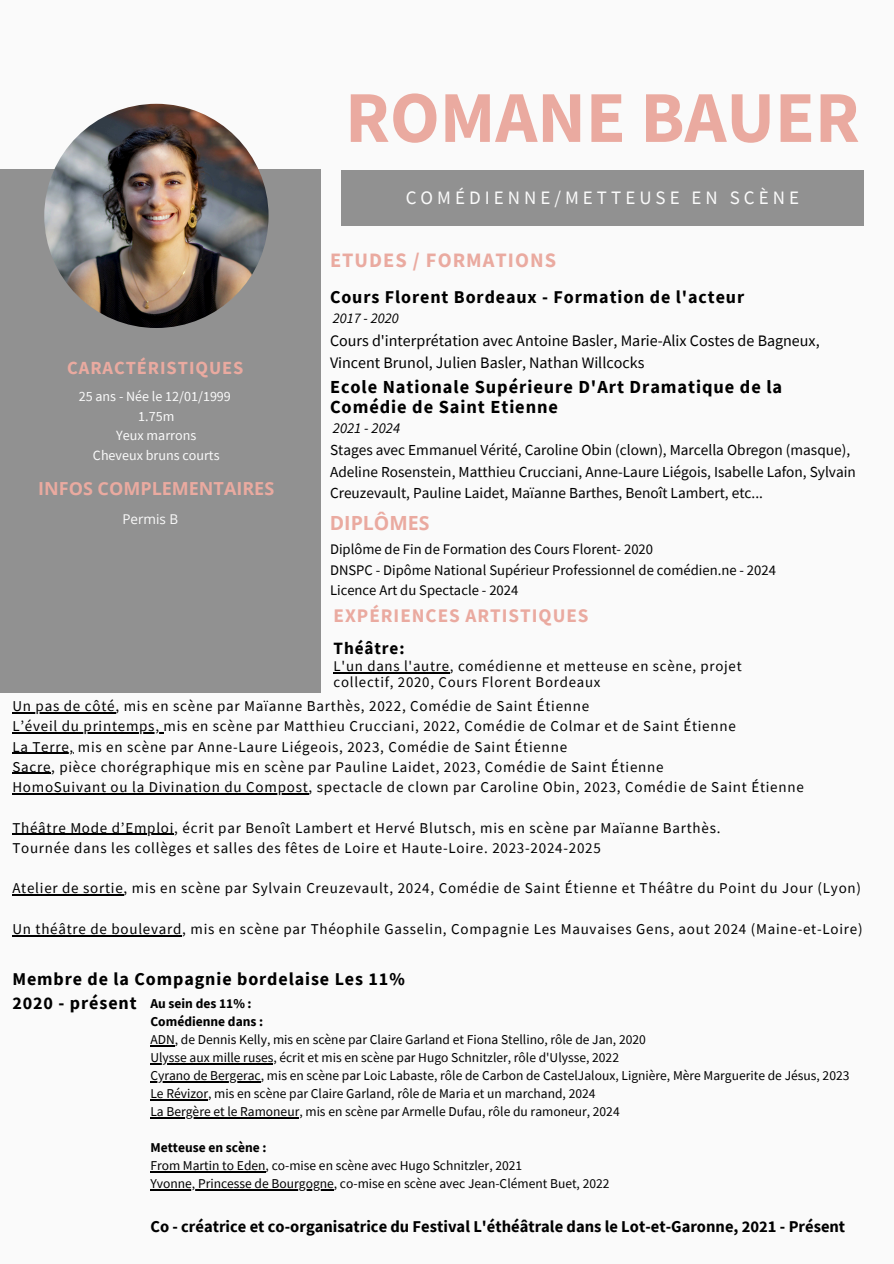
<style>
.page{position:relative;width:894px;height:1264px;background:#fff}
.page>*{position:absolute;margin:0;border:0;box-sizing:border-box;transform-origin:0 0}
.t1{font:700 72.9px "Source Sans Pro";color:#eaaaa0}
.t2{font:700 20.4px "Source Sans Pro";letter-spacing:.05em;color:#eaaaa0}
.t3{font:700 19.5px "Open Sans";color:#eaaaa0}
.t4{font:700 19.2px "Source Sans Pro";letter-spacing:.05em;color:#eaaaa0}
.t5{font:18.9px "Source Sans Pro";letter-spacing:.21em;color:#fafafa}
.t6{font:700 18.45px "Source Sans Pro";letter-spacing:.05em;color:#eaaaa0}
.t7{font:700 18.3px/19.5px "Source Sans Pro";letter-spacing:.05em;color:#000}
.t8{font:700 18px/24.8px "Source Sans Pro";letter-spacing:.05em;color:#000}
.t9{font:700 18px "Open Sans";color:#eaaaa0}
.t10{font:700 17.25px "Source Sans Pro";letter-spacing:.05em;color:#000}
.t11{font:700 16.5px "Source Sans Pro";color:#000}
.t12{font:16.05px/21.3px "Source Sans Pro";color:#000}
.t13{font:15.3px/21.3px "Source Sans Pro";color:#000}
.t14{font:15px "Source Sans Pro";letter-spacing:.05em;color:#000}
.t15{font:14.85px/15.8px "Source Sans Pro";letter-spacing:.05em;color:#000}
.t16{font:italic 14.85px "Source Sans Pro";color:#000}
.t17{font:14.55px "Source Sans Pro";color:#000}
.t18{font:italic 14.55px "Source Sans Pro";color:#000}
.t19{font:14.1px "Source Sans Pro";color:#fafafa}
.t20{font:13.5px "Source Sans Pro";color:#000}
.t21{font:700 13.5px "Source Sans Pro";color:#000}
.t22{font:13.5px "Open Sans";color:#fafafa}
</style>
<div class="page">
<div style="left:0;top:0;width:893px;height:1263px;background:#fafafa"></div>
<div style="left:341px;top:170px;width:522px;height:55px;background:#919191"></div>
<div style="left:0;top:169px;width:321px;height:523px;background:#919191"></div>
<img style="left:44px;top:104px;width:224px;height:224px;border-radius:50%">
<hr style="left:333px;top:672px;width:116px;height:1px;background:#000">
<svg style="left:150px;top:1045px;width:25px;height:1px"></svg>
<hr style="left:150px;top:1063px;width:123px;height:1px;background:#000">
<hr style="left:150px;top:1081px;width:111px;height:1px;background:#000">
<hr style="left:150px;top:1099px;width:58px;height:1px;background:#000">
<hr style="left:150px;top:1117px;width:149px;height:1px;background:#000">
<hr style="left:150px;top:1171px;width:115px;height:1px;background:#000">
<hr style="left:150px;top:1189px;width:184px;height:1px;background:#000">
<hr style="left:12px;top:712px;width:103px;height:1px;background:#000">
<hr style="left:12px;top:732px;width:151px;height:1px;background:#000">
<hr style="left:12px;top:752px;width:62px;height:1px;background:#000">
<hr style="left:12px;top:773px;width:39px;height:1px;background:#000">
<hr style="left:12px;top:793px;width:296px;height:1px;background:#000">
<hr style="left:12px;top:833px;width:162px;height:1px;background:#000">
<hr style="left:12px;top:894px;width:112px;height:1px;background:#000">
<hr style="left:12px;top:935px;width:170px;height:1px;background:#000">
<h1 class="t1" style="left:345px;top:70px;width:516px">ROMANE BAUER</h1>
<h3 class="t5" style="left:405px;top:185px;width:395px">COMÉDIENNE/METTEUSE EN SCÈNE</h3>
<h4 class="t2" style="left:330px;top:247px;width:227px">ETUDES / FORMATIONS</h4>
<p class="t6" style="left:67px;top:355px;width:178px">CARACTÉRISTIQUES</p>
<h2 class="t19" style="left:79px;top:387px;width:153px">25 ans - Née le 12/01/1999</h2>
<h5 class="t19" style="left:138px;top:407px;width:38px">1.75m</h5>
<p class="t19" style="left:116px;top:426px;width:81px">Yeux marrons</p>
<p class="t19" style="left:93px;top:445px;width:128px">Cheveux bruns courts</p>
<p class="t9" style="left:38px;top:476px;width:237px">INFOS COMPLEMENTAIRES</p>
<p class="t22" style="left:122px;top:509px;width:57px">Permis B</p>
<p class="t8" style="left:330px;top:284px;width:415px">Cours Florent Bordeaux - Formation de l'acteur</p>
<p class="t18" style="left:333px;top:308px;width:67px">2017 - 2020</p>
<p class="t12" style="left:330px;top:330px;width:491px">Cours d'interprétation avec Antoine Basler, Marie-Alix Costes de Bagneux,<br>Vincent Brunol, Julien Basler, Nathan Willcocks</p>
<p class="t7" style="left:330px;top:377px;width:453px">Ecole Nationale Supérieure D'Art Dramatique de la<br>Comédie de Saint Etienne</p>
<p class="t16" style="left:333px;top:418px;width:69px">2021 - 2024</p>
<p class="t13" style="left:330px;top:439px;width:527px">Stages avec Emmanuel Vérité, Caroline Obin (clown), Marcella Obregon (masque),<br>Adeline Rosenstein, Matthieu Crucciani, Anne-Laure Liégois, Isabelle Lafon, Sylvain<br>Creuzevault, Pauline Laidet, Maïanne Barthes, Benoît Lambert, etc...</p>
<p class="t3" style="left:330px;top:509px;width:101px">DIPLÔMES</p>
<p class="t17" style="left:330px;top:540px;width:324px">Diplôme de Fin de Formation des Cours Florent- 2020</p>
<p class="t17" style="left:330px;top:560px;width:447px">DNSPC - Dipôme National Supérieur Professionnel de comédien.ne - 2024</p>
<h6 class="t17" style="left:330px;top:580px;width:190px">Licence Art du Spectacle - 2024</h6>
<p class="t4" style="left:333px;top:603px;width:256px">EXPÉRIENCES ARTISTIQUES</p>
<h4 class="t10" style="left:333px;top:637px;width:72px">Théâtre:</h4>
<h5 class="t15" style="left:333px;top:658px;width:409px">L'un dans l'autre, comédienne et metteuse en scène, projet collectif, 2020, Cours Florent Bordeaux</h5>
<p class="t14" style="left:12px;top:696px;width:578px">Un pas de côté, mis en scène par Maïanne Barthès, 2022, Comédie de Saint Étienne</p>
<h5 class="t14" style="left:12px;top:716px;width:724px">L’éveil du printemps, mis en scène par Matthieu Crucciani, 2022, Comédie de Colmar et de Saint Étienne</h5>
<p class="t14" style="left:12px;top:736px;width:556px">La Terre, mis en scène par Anne-Laure Liégeois, 2023, Comédie de Saint Étienne</p>
<p class="t14" style="left:12px;top:757px;width:652px">Sacre, pièce chorégraphique mis en scène par Pauline Laidet, 2023, Comédie de Saint Étienne</p>
<p class="t14" style="left:12px;top:777px;width:792px">HomoSuivant ou la Divination du Compost, spectacle de clown par Caroline Obin, 2023, Comédie de Saint Étienne</p>
<p class="t14" style="left:12px;top:817px;width:709px">Théâtre Mode d’Emploi, écrit par Benoît Lambert et Hervé Blutsch, mis en scène par Maïanne Barthès.</p>
<p class="t14" style="left:12px;top:838px;width:590px">Tournée dans les collèges et salles des fêtes de Loire et Haute-Loire. 2023-2024-2025</p>
<p class="t14" style="left:12px;top:878px;width:850px">Atelier de sortie, mis en scène par Sylvain Creuzevault, 2024, Comédie de Saint Étienne et Théâtre du Point du Jour (Lyon)</p>
<p class="t14" style="left:12px;top:919px;width:851px">Un théâtre de boulevard, mis en scène par Théophile Gasselin, Compagnie Les Mauvaises Gens, aout 2024 (Maine-et-Loire)</p>
<p class="t8" style="left:12px;top:965px;width:394px">Membre de la Compagnie bordelaise Les 11%<br>2020 - présent</p>
<p class="t21" style="left:150px;top:995px;width:103px">Au sein des 11% :</p>
<p class="t21" style="left:150px;top:1013px;width:114px">Comédienne dans :</p>
<h2 class="t20" style="left:150px;top:1031px;width:497px">ADN, de Dennis Kelly, mis en scène par Claire Garland et Fiona Stellino, rôle de Jan, 2020</h2>
<h2 class="t20" style="left:150px;top:1049px;width:470px">Ulysse aux mille ruses, écrit et mis en scène par Hugo Schnitzler, rôle d'Ulysse, 2022</h2>
<p class="t20" style="left:150px;top:1067px;width:700px">Cyrano de Bergerac, mis en scène par Loic Labaste, rôle de Carbon de CastelJaloux, Lignière, Mère Marguerite de Jésus, 2023</p>
<p class="t20" style="left:150px;top:1085px;width:446px">Le Révizor, mis en scène par Claire Garland, rôle de Maria et un marchand, 2024</p>
<p class="t20" style="left:150px;top:1103px;width:470px">La Bergère et le Ramoneur, mis en scène par Armelle Dufau, rôle du ramoneur, 2024</p>
<p class="t21" style="left:150px;top:1139px;width:118px">Metteuse en scène :</p>
<p class="t20" style="left:150px;top:1157px;width:373px">From Martin to Eden, co-mise en scène avec Hugo Schnitzler, 2021</p>
<p class="t20" style="left:150px;top:1175px;width:460px">Yvonne, Princesse de Bourgogne, co-mise en scène avec Jean-Clément Buet, 2022</p>
<p class="t11" style="left:150px;top:1215px;width:696px">Co - créatrice et co-organisatrice du Festival L'éthéâtrale dans le Lot-et-Garonne, 2021 - Présent</p>
</div>
